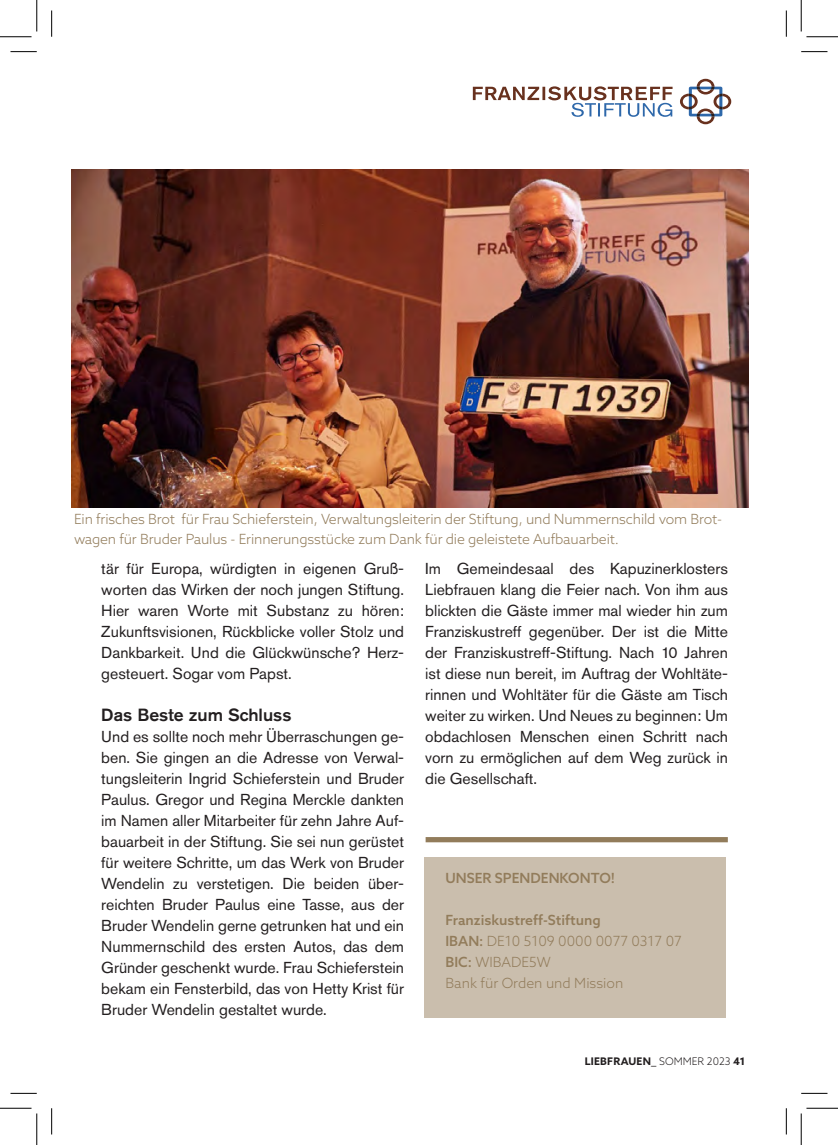
<style>
.page{position:relative;width:838px;height:1145px;background:#fff}
.page>*{position:absolute;margin:0;border:0;box-sizing:border-box;transform-origin:0 0}
.t1{font:500 17.5px "Akzidenz Grotesk Std";color:#231f20}
.t2{font:15.75px/21px "Akzidenz Grotesk Std";color:#231f20;text-align:justify}
.t3{font:300 14px/21px "Azo Sans";letter-spacing:-.01em;color:#927c5b}
.t4{font:500 14px "Azo Sans";color:#927c5b}
.t5{font:700 10.5px "Azo Sans";letter-spacing:.02em;color:#231f20}
.s1{font-weight:500}
.s2{font-weight:300}
</style>
<div class="page">
<div style="left:425px;top:837px;width:302px;height:5px;background:#927c5b"></div>
<div style="left:424px;top:857px;width:301px;height:160px;background:#cabead"></div>
<img style="left:72px;top:169px;width:676px;height:338px">
<svg style="left:473px;top:86px;width:199px;height:31px"></svg>
<svg style="left:680px;top:79px;width:51px;height:45px"></svg>
<svg style="left:10px;top:51px;width:27px;height:1px"></svg>
<svg style="left:801px;top:51px;width:26px;height:1px"></svg>
<svg style="left:10px;top:1093px;width:27px;height:1px"></svg>
<svg style="left:801px;top:1093px;width:26px;height:1px"></svg>
<svg style="left:51px;top:10px;width:1px;height:27px"></svg>
<svg style="left:51px;top:1108px;width:1px;height:26px"></svg>
<svg style="left:786px;top:10px;width:1px;height:27px"></svg>
<svg style="left:786px;top:1108px;width:1px;height:26px"></svg>
<hr style="left:0;top:36px;width:32px;height:1px;background:#000">
<hr style="left:806px;top:36px;width:31px;height:1px;background:#000">
<hr style="left:0;top:1108px;width:32px;height:1px;background:#000">
<hr style="left:806px;top:1108px;width:31px;height:1px;background:#000">
<hr style="left:36px;top:0;width:1px;height:31px;background:#000">
<hr style="left:36px;top:1113px;width:1px;height:32px;background:#000">
<hr style="left:800px;top:0;width:1px;height:31px;background:#000">
<hr style="left:800px;top:1113px;width:1px;height:32px;background:#000">
<p class="t3" style="left:74px;top:509px;width:649px;line-height:20.1px">Ein frisches Brot für Frau Schieferstein, Verwaltungsleiterin der Stiftung, und Nummernschild vom Brot&shy;wagen für Bruder Paulus - Erinnerungsstücke zum Dank für die geleistete Aufbauarbeit.</p>
<p class="t2" style="left:101px;top:558px;width:304px">tär für Europa, würdigten in eigenen Gruß&shy;worten das Wirken der noch jungen Stiftung.<br>Hier waren Worte mit Substanz zu hören:<br>Zukunftsvisionen, Rückblicke voller Stolz und Dankbarkeit. Und die Glückwünsche? Herz&shy;gesteuert. Sogar vom Papst.</p>
<p class="t1" style="left:101px;top:705px;width:192px">Das Beste zum Schluss</p>
<p class="t2" style="left:101px;top:726px;width:304px">Und es sollte noch mehr Überraschungen ge&shy;ben. Sie gingen an die Adresse von Verwal&shy;tungsleiterin Ingrid Schieferstein und Bruder Paulus. Gregor und Regina Merckle dankten im Namen aller Mitarbeiter für zehn Jahre Auf&shy;bauarbeit in der Stiftung. Sie sei nun gerüstet für weitere Schritte, um das Werk von Bruder Wendelin zu verstetigen. Die beiden über&shy;reichten Bruder Paulus eine Tasse, aus der Bruder Wendelin gerne getrunken hat und ein Nummernschild des ersten Autos, das dem Gründer geschenkt wurde. Frau Schieferstein bekam ein Fensterbild, das von Hetty Krist für Bruder Wendelin gestaltet wurde.</p>
<p class="t2" style="left:425px;top:558px;width:304px">Im Gemeindesaal des Kapuzinerklosters Liebfrauen klang die Feier nach. Von ihm aus blickten die Gäste immer mal wieder hin zum Franziskustreff gegenüber. Der ist die Mitte der Franziskustreff-Stiftung. Nach 10 Jahren ist diese nun bereit, im Auftrag der Wohltäte&shy;rinnen und Wohltäter für die Gäste am Tisch weiter zu wirken. Und Neues zu beginnen: Um obdachlosen Menschen einen Schritt nach vorn zu ermöglichen auf dem Weg zurück in die Gesellschaft.</p>
<p class="t4" style="left:445px;top:868px;width:171px">UNSER SPENDENKONTO!</p>
<p class="t3" style="left:445px;top:909px;width:238px"><span class="s1">Franziskustreff-Stiftung<br>IBAN:</span> DE10 5109 0000 0077 0317 07<br><span class="s1">BIC:</span> WIBADE5W<br>Bank für Orden und Mission</p>
<p class="t5" style="left:585px;top:1054px;width:162px">LIEBFRAUEN_ <span class="s2">SOMMER 2023</span> 41</p>
</div>
